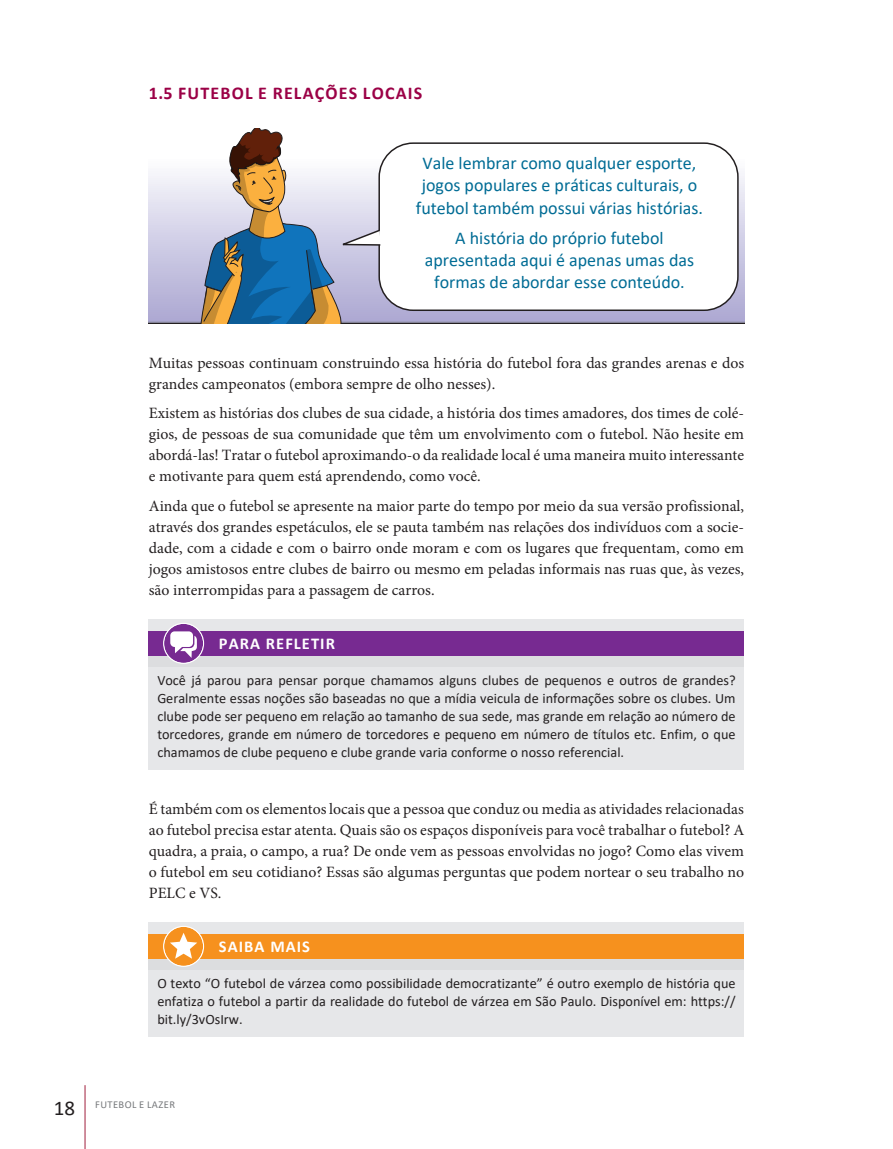
<style>
.page{position:relative;width:893px;height:1149px;background:#fff}
.page>*{position:absolute;margin:0;border:0;box-sizing:border-box;transform-origin:0 0}
.balão{font:18px/22px "Calibri";color:#006c95;text-align:center}
.SUBTITULO_1{font:700 18px "Calibri";letter-spacing:.065em;color:#9b0146}
.t1{font:700 16.5px "Calibri";letter-spacing:.065em;color:#fff}
.T_E_X_T_O___P_R_I_N{font:15.75px/21px "Minion Pro";color:#231f20;text-align:justify}
.BOX_TEXTO_AVISO{font:14.25px/18px "Calibri";color:#231f20;text-align:justify}
.t2{font:10.5px "Calibri";letter-spacing:.04em;color:#76787b}
.s1{font-size:21px;color:#231f20}
</style>
<div class="page">
<hr style="left:84px;top:1084px;width:2px;height:64px;background:#c0697d">
<div style="left:149px;top:158px;width:595px;height:165px;background:linear-gradient(to bottom,#fcfcfe,#a8a4cf)"></div>
<div style="left:379px;top:143px;width:359px;height:167px;background:#fff;border-radius:34px"></div>
<div style="left:378px;top:142px;width:361px;height:169px;border:2px solid #231f20;border-radius:34px"></div>
<svg style="left:200px;top:129px;width:182px;height:194px"></svg>
<div style="left:149px;top:618px;width:595px;height:151px;background:#e6e7e9"></div>
<div style="left:149px;top:633px;width:595px;height:33px;background:#dcdddf"></div>
<div style="left:149px;top:631px;width:595px;height:24px;background:#772a91"></div>
<div style="left:163px;top:622px;width:41px;height:41px;border:2px solid #fff;border-radius:50%"></div>
<svg style="left:164px;top:623px;width:39px;height:39px"></svg>
<div style="left:149px;top:921px;width:595px;height:115px;background:#e6e7e9"></div>
<div style="left:149px;top:936px;width:595px;height:33px;background:#dcdddf"></div>
<div style="left:149px;top:933px;width:595px;height:25px;background:#f6911e"></div>
<div style="left:163px;top:925px;width:41px;height:41px;border:2px solid #fff;border-radius:50%"></div>
<svg style="left:164px;top:926px;width:39px;height:39px"></svg>
<p class="SUBTITULO_1" style="left:149px;top:80px;width:275px">1.5 FUTEBOL E RELAÇÕES LOCAIS</p>
<p class="balão" style="left:416px;top:152px;width:289px">Vale lembrar como qualquer esporte, jogos populares e práticas culturais, o futebol também possui várias histórias.</p>
<p class="balão" style="left:425px;top:227px;width:271px">A história do próprio futebol apresentada aqui é apenas umas das formas de abordar esse conteúdo.</p>
<p class="T_E_X_T_O___P_R_I_N" style="left:149px;top:352px;width:597px">Muitas pessoas continuam construindo essa história do futebol fora das grandes arenas e dos grandes campeonatos (embora sempre de olho nesses).</p>
<p class="T_E_X_T_O___P_R_I_N" style="left:149px;top:403px;width:597px">Existem as histórias dos clubes de sua cidade, a história dos times amadores, dos times de colé&shy;gios, de pessoas de sua comunidade que têm um envolvimento com o futebol. Não hesite em abordá-las! Tratar o futebol aproximando-o da realidade local é uma maneira muito interessante e motivante para quem está aprendendo, como você.</p>
<p class="T_E_X_T_O___P_R_I_N" style="left:149px;top:495px;width:597px">Ainda que o futebol se apresente na maior parte do tempo por meio da sua versão profissional, através dos grandes espetáculos, ele se pauta também nas relações dos indivíduos com a socie&shy;dade, com a cidade e com o bairro onde moram e com os lugares que frequentam, como em jogos amistosos entre clubes de bairro ou mesmo em peladas informais nas ruas que, às vezes, são interrompidas para a passagem de carros.</p>
<p class="t1" style="left:219px;top:631px;width:118px">PARA REFLETIR</p>
<p class="BOX_TEXTO_AVISO" style="left:157px;top:670px;width:580px">Você já parou para pensar porque chamamos alguns clubes de pequenos e outros de grandes?<br>Geralmente essas noções são baseadas no que a mídia veicula de informações sobre os clubes. Um clube pode ser pequeno em relação ao tamanho de sua sede, mas grande em relação ao número de torcedores, grande em número de torcedores e pequeno em número de títulos etc. Enfim, o que chamamos de clube pequeno e clube grande varia conforme o nosso referencial.</p>
<p class="T_E_X_T_O___P_R_I_N" style="left:149px;top:798px;width:597px">É também com os elementos locais que a pessoa que conduz ou media as atividades relacionadas ao futebol precisa estar atenta. Quais são os espaços disponíveis para você trabalhar o futebol? A quadra, a praia, o campo, a rua? De onde vem as pessoas envolvidas no jogo? Como elas vivem o futebol em seu cotidiano? Essas são algumas perguntas que podem nortear o seu trabalho no PELC e VS.</p>
<p class="t1" style="left:219px;top:934px;width:93px">SAIBA MAIS</p>
<p class="BOX_TEXTO_AVISO" style="left:157px;top:973px;width:580px">O texto “O futebol de várzea como possibilidade democratizante” é outro exemplo de história que enfatiza o futebol a partir da realidade do futebol de várzea em São Paulo. Disponível em: https:// bit.ly/3vOsIrw.</p>
<p class="t2" style="left:54px;top:1096px;width:123px"><span class="s1">18</span> FUTEBOL E LAZER</p>
</div>
